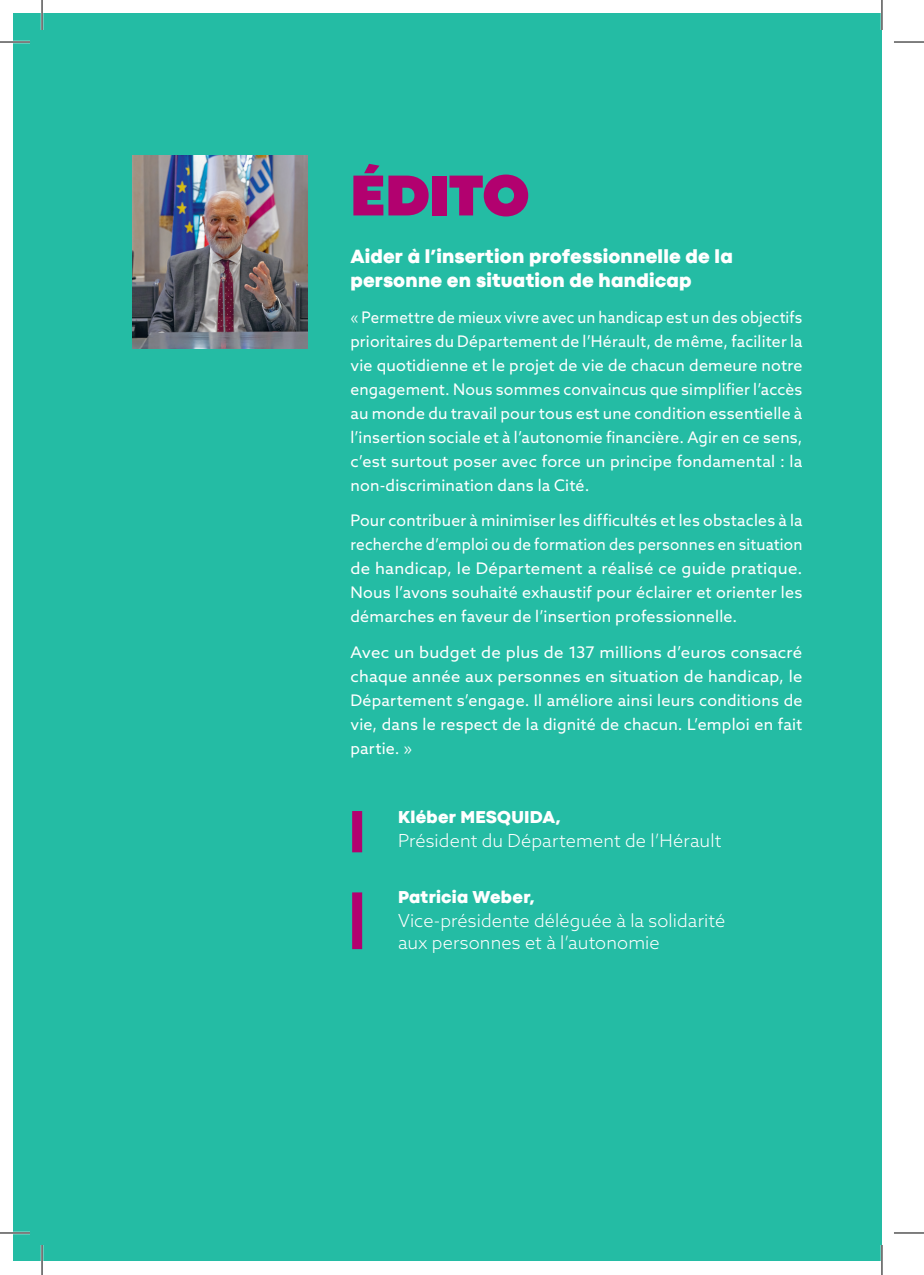
<style>
.page{position:relative;width:924px;height:1275px;background:#fff}
.page>*{position:absolute;margin:0;border:0;box-sizing:border-box;transform-origin:0 0}
.t1{font:900 60px "Codec Pro";letter-spacing:-.005em;color:#b2016f}
.t2{font:800 20px/24px "Codec Pro";letter-spacing:.01em;color:#fff}
.t3{font:300 18px/21.6px "Azo Sans";letter-spacing:.005em;color:#fff}
.t4{font:800 18px "Codec Pro";letter-spacing:.015em;color:#fff}
.t5{font:16px/24px "Azo Sans";letter-spacing:.015em;color:#fff;text-align:justify;scale:.94 1}
.t6{font:16px/24px "Azo Sans";letter-spacing:.015em;color:#fff;text-align:justify}
.t7{font:16px/24px "Azo Sans";letter-spacing:.015em;color:#fff;text-align:justify;scale:1.05 1}
</style>
<div class="page">
<div style="left:14px;top:14px;width:867px;height:1247px;background:#24bca4"></div>
<img style="left:132px;top:155px;width:175px;height:193px">
<div style="left:352px;top:811px;width:10px;height:41px;background:#b2016f"></div>
<div style="left:352px;top:892px;width:10px;height:57px;background:#b2016f"></div>
<hr style="left:0;top:41px;width:30px;height:2px;background:#fff">
<hr style="left:0;top:1231px;width:30px;height:3px;background:#fff">
<hr style="left:41px;top:0;width:2px;height:30px;background:#fff">
<hr style="left:41px;top:1245px;width:2px;height:30px;background:#fff">
<hr style="left:880px;top:0;width:2px;height:30px;background:#fff">
<hr style="left:880px;top:1245px;width:2px;height:30px;background:#fff">
<hr style="left:0;top:42px;width:30px;height:1px;background:#000">
<hr style="left:893px;top:42px;width:30px;height:1px;background:#000">
<hr style="left:0;top:1232px;width:30px;height:1px;background:#000">
<hr style="left:893px;top:1232px;width:30px;height:1px;background:#000">
<hr style="left:42px;top:0;width:1px;height:30px;background:#000">
<hr style="left:42px;top:1245px;width:1px;height:30px;background:#000">
<hr style="left:881px;top:0;width:1px;height:30px;background:#000">
<hr style="left:881px;top:1245px;width:1px;height:30px;background:#000">
<h1 class="t1" style="left:350px;top:160px;width:180px">ÉDITO</h1>
<p class="t2" style="left:350px;top:244px;width:384px">Aider à l’insertion professionnelle de la personne en situation de handicap</p>
<p class="t5" style="left:350px;top:305px;width:482px">« Permettre de mieux vivre avec un handicap est un des objectifs prioritaires du Département de l’Hérault, de même, faciliter la vie quotidienne et le projet de vie de chacun demeure notre engagement. Nous sommes convaincus que simplifier l’accès au monde du travail pour tous est une condition essentielle à l’insertion sociale et à l’autonomie financière. Agir en ce sens, c’est surtout poser avec force un principe fondamental : la non-discrimination dans la Cité.</p>
<p class="t6" style="left:350px;top:508px;width:453px">Pour contribuer à minimiser les difficultés et les obstacles à la recherche d’emploi ou de formation des personnes en situation de handicap, le Département a réalisé ce guide pratique.<br>Nous l’avons souhaité exhaustif pour éclairer et orienter les démarches en faveur de l’insertion professionnelle.</p>
<p class="t7" style="left:350px;top:639px;width:432px">Avec un budget de plus de 137 millions d’euros consacré chaque année aux personnes en situation de handicap, le Département s’engage. Il améliore ainsi leurs conditions de vie, dans le respect de la dignité de chacun. L’emploi en fait partie. »</p>
<p class="t4" style="left:398px;top:806px;width:164px">Kléber MESQUIDA,</p>
<p class="t3" style="left:398px;top:829px;width:325px">Président du Département de l’Hérault</p>
<p class="t4" style="left:398px;top:886px;width:138px">Patricia Weber,</p>
<p class="t3" style="left:398px;top:909px;width:329px">Vice-présidente déléguée à la solidarité aux personnes et à l’autonomie</p>
</div>
